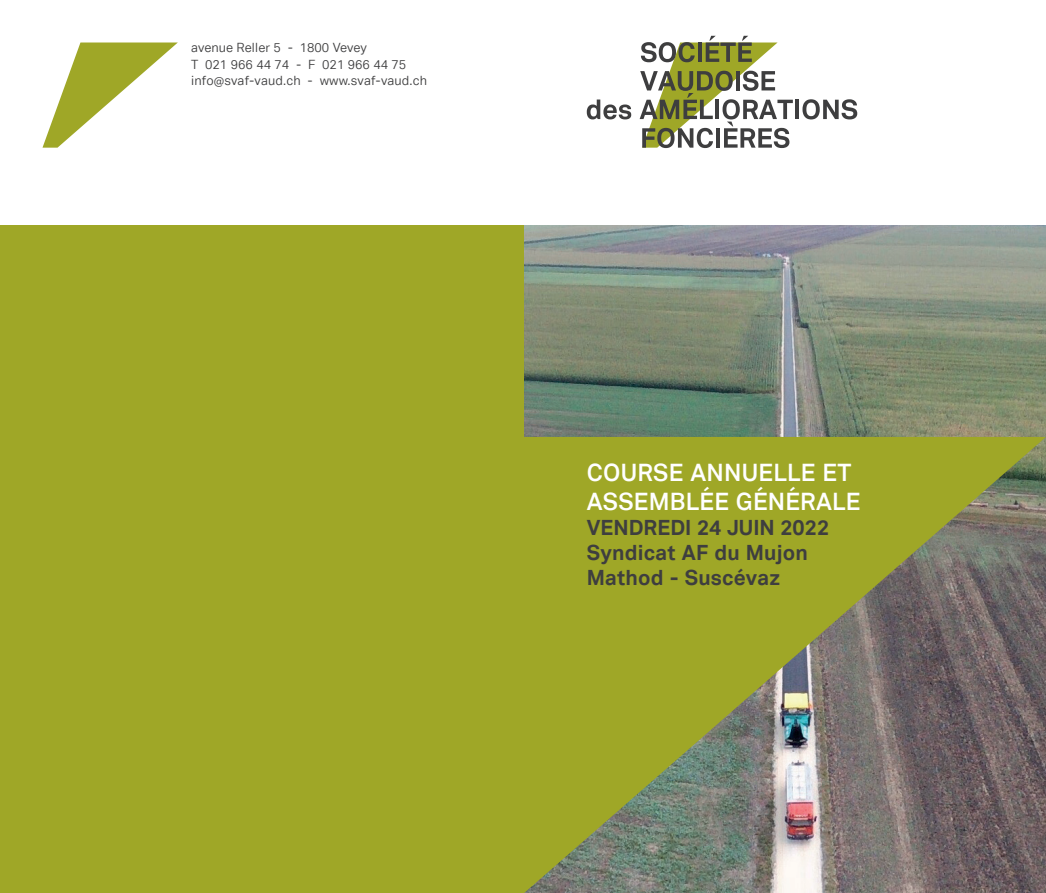
<style>
.page{position:relative;width:1046px;height:893px;background:#fff}
.page>*{position:absolute;margin:0;border:0;box-sizing:border-box;transform-origin:0 0}
.t1{font:600 24px/28.8px "Vaud";letter-spacing:.01em;color:#fff}
.t2{font:700 21px/25.2px "Vaud";letter-spacing:.01em;color:#3e3e3f}
.t3{font:12.75px/16.6px "Vaud";color:#3e3e3f}
.s1{font-size:11.25px}
</style>
<div class="page">
<img style="left:523px;top:225px;width:523px;height:212px">
<div style="left:0;top:225px;width:523px;height:668px;background:#9fa727"></div>
<svg style="left:587px;top:100px;width:44px;height:19px"></svg>
<hr style="left:795px;top:100px;width:4px;height:19px;background:#3e3e3f">
<svg style="left:803px;top:99px;width:54px;height:20px"></svg>
<svg style="left:640px;top:36px;width:153px;height:112px"></svg>
<svg style="left:43px;top:43px;width:134px;height:105px"></svg>
<svg style="left:523px;top:437px;width:523px;height:456px;background:#8c8e4d"></svg>
<p class="t3" style="left:191px;top:39px;width:237px">avenue Reller 5 - 1800 Vevey<br>T 021 966 44 74 - F 021 966 44 75 info<span class="s1">@</span>svaf-vaud.ch - www.svaf-vaud.ch</p>
<h1 class="t1" style="left:587px;top:458px;width:275px">COURSE ANNUELLE ET<br>ASSEMBLÉE GÉNÉRALE</h1>
<h2 class="t2" style="left:587px;top:515px;width:244px">VENDREDI 24 JUIN 2022<br>Syndicat AF du Mujon<br>Mathod - Suscévaz</h2>
</div>
